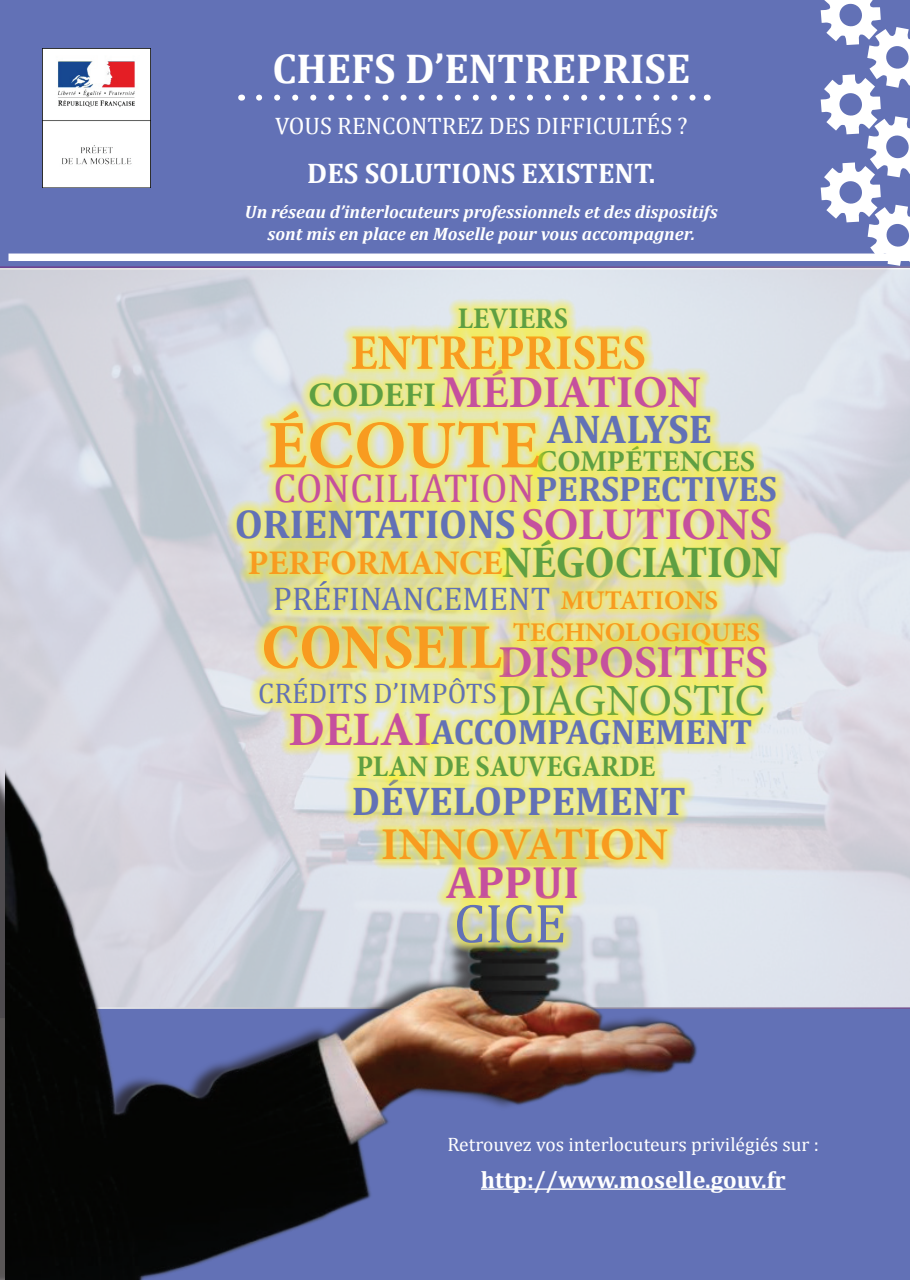
<style>
.page{position:relative;width:910px;height:1280px;background:#fff}
.page>*{position:absolute;margin:0;border:0;box-sizing:border-box;transform-origin:0 0}
.t1{font:700 68.1px "Minion Pro";letter-spacing:.005em;color:#f89b20}
.t2{font:55.65px "Cambria";color:#6271b6}
.t3{font:700 condensed 50.4px "Minion Pro";color:#f89b20}
.t4{font:700 48px "Minion Pro";color:#c5509e}
.t5{font:700 45.45px "Minion Pro";color:#c5509e}
.t6{font:700 condensed 45.45px "Minion Pro";color:#5e9f43}
.t7{font:700 45.45px "Minion Pro";letter-spacing:-.01em;color:#f89b20}
.t8{font:700 45.45px "Cambria";color:#c5509e}
.t9{font:44.55px "Minion Pro";letter-spacing:-.01em;color:#5e9f43}
.t10{font:700 42px "Cambria";color:#fff}
.t11{font:40.5px "Cambria";color:#c5509e}
.t12{font:700 40.5px "Cambria";color:#6271b6}
.t13{font:700 40.35px "Cambria";color:#6271b6}
.t14{font:700 35.25px "Cambria";color:#6271b6}
.t15{font:700 34.5px "Minion Pro";color:#f89b20}
.t16{font:700 34.5px "Minion Pro";color:#5e9f43}
.t17{font:33px "Cambria";color:#6271b6}
.t18{font:700 condensed 30.3px "Minion Pro";color:#5e9f43}
.t19{font:700 30.3px "Minion Pro";color:#5e9f43}
.t20{font:700 28.5px "Cambria";color:#fff}
.t21{font:28.5px "Cambria";color:#6271b6}
.t22{font:700 27px/32px "Minion Pro";color:#f89b20;text-align:center}
.t23{font:24px "Cambria";color:#fff}
.t24{font:700 24px "Cambria";color:#fff}
.t25{font:19.5px "Cambria";color:#fff}
.t26{font:italic 700 18px/21.6px "Cambria";color:#fff;text-align:center}
</style>
<div class="page">
<div style="left:698px;top:1007px;width:212px;height:273px;background:#6271b6"></div>
<div style="left:0;top:0;width:910px;height:268px;background:#6271b6"></div>
<img style="left:43px;top:49px;width:108px;height:138px">
<svg style="left:259px;top:95px;width:439px;height:6px"></svg>
<div style="left:9px;top:253px;width:901px;height:8px;background:#fff"></div>
<svg style="left:821px;top:0;width:89px;height:266px"></svg>
<img style="left:6px;top:627px;width:692px;height:653px">
<hr style="left:481px;top:1188px;width:305px;height:2px;background:#fff">
<svg style="left:513px;top:529px;width:278px;height:59px;background:#eae488"></svg>
<svg style="left:436px;top:870px;width:151px;height:39px;background:#ebe993"></svg>
<svg style="left:373px;top:825px;width:305px;height:45px;background:#e1de88"></svg>
<svg style="left:280px;top:713px;width:141px;height:42px;background:#ece894"></svg>
<svg style="left:513px;top:512px;width:268px;height:38px;background:#ece784"></svg>
<svg style="left:549px;top:436px;width:215px;height:31px;background:#eae892"></svg>
<svg style="left:239px;top:549px;width:274px;height:37px;background:#e2df7f"></svg>
<svg style="left:266px;top:478px;width:277px;height:35px;background:#e8e68b"></svg>
<svg style="left:343px;top:768px;width:352px;height:57px;background:#e8e590"></svg>
<svg style="left:226px;top:500px;width:298px;height:49px;background:#e7e484"></svg>
<svg style="left:512px;top:580px;width:257px;height:56px;background:#e2dd92"></svg>
<svg style="left:264px;top:571px;width:296px;height:49px;background:#e4e087"></svg>
<svg style="left:445px;top:359px;width:266px;height:46px;background:#eae994"></svg>
<svg style="left:342px;top:324px;width:312px;height:56px;background:#ebe98e"></svg>
<svg style="left:300px;top:373px;width:145px;height:27px;background:#e8e796"></svg>
<svg style="left:250px;top:668px;width:240px;height:45px;background:#ece88f"></svg>
<svg style="left:489px;top:636px;width:288px;height:52px;background:#e6e079"></svg>
<svg style="left:253px;top:615px;width:259px;height:64px;background:#e2dd8b"></svg>
<svg style="left:490px;top:674px;width:284px;height:52px;background:#ece989"></svg>
<svg style="left:549px;top:405px;width:172px;height:49px;background:#ece980"></svg>
<img style="left:446px;top:894px;width:128px;height:59px">
<svg style="left:448px;top:298px;width:129px;height:41px;background:#ebea91"></svg>
<svg style="left:421px;top:710px;width:341px;height:45px;background:#efeb86"></svg>
<svg style="left:259px;top:400px;width:290px;height:78px;background:#e8e794"></svg>
<svg style="left:347px;top:745px;width:318px;height:42px;background:#eeeb8c"></svg>
<svg style="left:527px;top:467px;width:259px;height:45px;background:#ede87a"></svg>
<h3 class="t10" style="left:272px;top:39px;width:419px">CHEFS D’ENTREPRISE</h3>
<h3 class="t23" style="left:275px;top:111px;width:414px">Vous rencontrez des difficultés ?</h3>
<h3 class="t20" style="left:307px;top:153px;width:350px">DES SOLUTIONS EXISTENT.</h3>
<p class="t26" style="left:245px;top:201px;width:474px">Un réseau d’interlocuteurs professionnels et des dispositifs sont mis en place en Moselle pour vous accompagner.</p>
<h3 class="t18" style="left:458px;top:298px;width:111px">LEVIERS</h3>
<h3 class="t3" style="left:351px;top:318px;width:297px">ENTREPRISES</h3>
<h3 class="t16" style="left:309px;top:371px;width:129px">CODEFI</h3>
<h3 class="t5" style="left:441px;top:361px;width:261px">MéDIATION</h3>
<h1 class="t1" style="left:268px;top:398px;width:273px">éCOUTE</h1>
<h3 class="t13" style="left:547px;top:400px;width:143px">ANALYSE</h3>
<h3 class="t19" style="left:537px;top:440px;width:220px">COMPéTENCES</h3>
<h3 class="t11" style="left:274px;top:464px;width:22px">CONCILI</h3>
<h3 class="t11" style="left:421px;top:464px;width:46px">ATION</h3>
<h3 class="t14" style="left:536px;top:464px;width:243px">PERSPECTIVES</h3>
<h3 class="t5" style="left:521px;top:493px;width:253px">SOLUTIONS</h3>
<h3 class="t12" style="left:235px;top:495px;width:25px">ORIENT</h3>
<h3 class="t12" style="left:376px;top:495px;width:47px">ATIONS</h3>
<h3 class="t6" style="left:502px;top:531px;width:281px">NéGOCIATION</h3>
<h3 class="t15" style="left:248px;top:539px;width:256px">PERFORMANCE</h3>
<h3 class="t17" style="left:273px;top:579px;width:237px">PRéFINANCEMENT</h3>
<h3 class="t22" style="left:513px;top:584px;width:249px">MUTATIONS<br>TECHNOLOGIQUES</h3>
<h3 class="t5" style="left:262px;top:631px;width:508px"><sup>CONSEIL</sup>DISPOSITIFS</h3>
<h3 class="t9" style="left:499px;top:670px;width:267px">DIAGNOSTIC</h3>
<h3 class="t21" style="left:258px;top:676px;width:66px">CRéDITS</h3>
<h3 class="t21" style="left:374px;top:676px;width:108px">D’IMPÔTS</h3>
<h3 class="t4" style="left:289px;top:696px;width:145px">DELAI</h3>
<h3 class="t14" style="left:431px;top:707px;width:277px">ACCOMPAGNEMENT</h3>
<h3 class="t18" style="left:356px;top:745px;width:300px">PLAN DE SAUVEGARDE</h3>
<h3 class="t13" style="left:352px;top:772px;width:103px">DÉVELOPPE</h3>
<h3 class="t13" style="left:575px;top:772px;width:60px">MENT</h3>
<h3 class="t7" style="left:381px;top:812px;width:288px">INNOVATION</h3>
<h3 class="t8" style="left:447px;top:851px;width:56px">APPUI</h3>
<h2 class="t2" style="left:454px;top:891px;width:28px">CICE</h2>
<p class="t25" style="left:447px;top:1133px;width:373px">Retrouvez vos interlocuteurs privilégiés sur :</p>
<h3 class="t24" style="left:481px;top:1162px;width:306px">HTTP://WWW.MOSELLE.GOUV.FR</h3>
</div>
